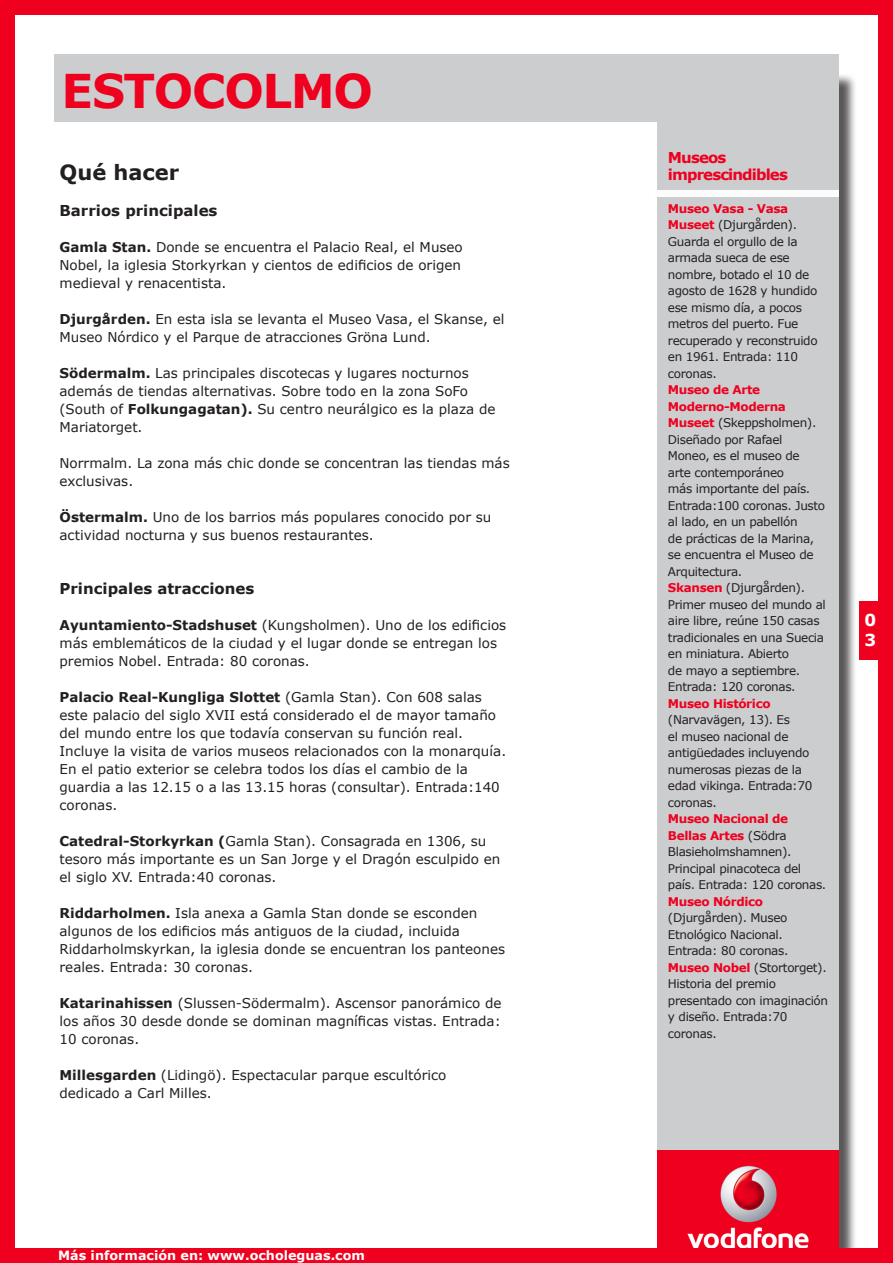
<style>
.page{position:relative;width:893px;height:1263px;background:#fff}
.page>*{position:absolute;margin:0;border:0;box-sizing:border-box;transform-origin:0 0}
.tit_31pt{font:700 46.5px "Verdana";letter-spacing:-.03em;color:#ef001f}
.tit_14pt{font:700 21px "Verdana";color:#231f20}
.t1{font:700 16.5px "Verdana";color:#fff}
.tex_gen{font:700 15px "Verdana";color:#231f20}
.tex_gen_lateral{font:700 15px/16.5px "Verdana";letter-spacing:-.06em;color:#ef001f}
.tex_gen-2{font:13.5px/18px "Verdana";color:#231f20}
.t2{font:700 12.75px "Verdana";color:#fff}
.tex_gen_lateral-2{font:12px/16.5px "Verdana";letter-spacing:-.03em;color:#231f20}
.s1{font-weight:700}
.s2{font-weight:700;color:#ef001f}
</style>
<div class="page">
<div style="left:54px;top:54px;width:785px;height:68px;background:#cccdcf"></div>
<div style="left:660px;top:73px;width:198px;height:1190px;background:#231f20;opacity:.75"></div>
<div style="left:658px;top:71px;width:181px;height:1192px;background:#cccdcf"></div>
<img style="left:658px;top:1150px;width:181px;height:98px">
<div style="left:0;top:1248px;width:893px;height:15px;background:#ef001f"></div>
<div style="left:0;top:0;width:893px;height:14px;background:#ef001f"></div>
<div style="left:0;top:0;width:14px;height:1263px;background:#ef001f"></div>
<div style="left:878px;top:0;width:15px;height:1263px;background:#ef001f"></div>
<div style="left:859px;top:601px;width:23px;height:59px;background:#ef001f"></div>
<div style="left:655px;top:191px;width:183px;height:6px;background:#fcfcfc"></div>
<p class="tit_31pt" style="left:62px;top:61px;width:313px">ESTOCOLMO</p>
<p class="tit_14pt" style="left:60px;top:159px;width:121px">Qué hacer</p>
<p class="tex_gen" style="left:60px;top:201px;width:160px">Barrios principales</p>
<p class="tex_gen-2" style="left:60px;top:238px;width:405px"><span class="s1">Gamla Stan.</span> Donde se encuentra el Palacio Real, el Museo<br>Nobel, la iglesia Storkyrkan y cientos de edificios de origen medieval y renacentista.</p>
<p class="tex_gen-2" style="left:60px;top:310px;width:447px"><span class="s1">Djurgården.</span> En esta isla se levanta el Museo Vasa, el Skanse, el<br>Museo Nórdico y el Parque de atracciones Gröna Lund.</p>
<p class="tex_gen-2" style="left:60px;top:364px;width:437px"><span class="s1">Södermalm.</span> Las principales discotecas y lugares nocturnos además de tiendas alternativas. Sobre todo en la zona SoFo (South of <span class="s1">Folkungagatan).</span> Su centro neurálgico es la plaza de Mariatorget.</p>
<p class="tex_gen-2" style="left:60px;top:454px;width:452px">Norrmalm. La zona más chic donde se concentran las tiendas más exclusivas.</p>
<p class="tex_gen-2" style="left:60px;top:508px;width:433px"><span class="s1">Östermalm.</span> Uno de los barrios más populares conocido por su actividad nocturna y sus buenos restaurantes.</p>
<p class="tex_gen" style="left:60px;top:579px;width:196px">Principales atracciones</p>
<p class="tex_gen-2" style="left:60px;top:616px;width:448px"><span class="s1">Ayuntamiento-Stadshuset</span> (Kungsholmen). Uno de los edificios más emblemáticos de la ciudad y el lugar donde se entregan los premios Nobel. Entrada: 80 coronas.</p>
<p class="tex_gen-2" style="left:60px;top:688px;width:448px"><span class="s1">Palacio Real-Kungliga Slottet</span> (Gamla Stan). Con 608 salas este palacio del siglo XVII está considerado el de mayor tamaño del mundo entre los que todavía conservan su función real.<br>Incluye la visita de varios museos relacionados con la monarquía.<br>En el patio exterior se celebra todos los días el cambio de la guardia a las 12.15 o a las 13.15 horas (consultar). Entrada:140 coronas.</p>
<p class="tex_gen-2" style="left:60px;top:832px;width:442px"><span class="s1">Catedral-Storkyrkan (</span>Gamla Stan). Consagrada en 1306, su tesoro más importante es un San Jorge y el Dragón esculpido en el siglo XV. Entrada:40 coronas.</p>
<p class="tex_gen-2" style="left:60px;top:904px;width:447px"><span class="s1">Riddarholmen.</span> Isla anexa a Gamla Stan donde se esconden algunos de los edificios más antiguos de la ciudad, incluida Riddarholmskyrkan, la iglesia donde se encuentran los panteones reales. Entrada: 30 coronas.</p>
<p class="tex_gen-2" style="left:60px;top:994px;width:443px;text-align:justify"><span class="s1">Katarinahissen</span> (Slussen-Södermalm). Ascensor panorámico de los años 30 desde donde se dominan magníficas vistas. Entrada:<br>10 coronas.</p>
<p class="tex_gen-2" style="left:60px;top:1066px;width:388px"><span class="s1">Millesgarden</span> (Lidingö). Espectacular parque escultórico dedicado a Carl Milles.</p>
<p class="t2" style="left:58px;top:1247px;width:308px">Más información en: www.ocholeguas.com</p>
<p class="tex_gen_lateral" style="left:668px;top:150px;width:121px">Museos imprescindibles</p>
<p class="tex_gen_lateral-2" style="left:668px;top:200px;width:151px"><span class="s2">Museo Vasa - Vasa<br>Museet</span> (Djurgården).<br>Guarda el orgullo de la armada sueca de ese nombre, botado el 10 de agosto de 1628 y hundido ese mismo día, a pocos metros del puerto. Fue recuperado y reconstruido en 1961. Entrada: 110 coronas.</p>
<p class="tex_gen_lateral-2" style="left:668px;top:382px;width:159px"><span class="s2">Museo de Arte<br>Moderno-Moderna<br>Museet</span> (Skeppsholmen).<br>Diseñado por Rafael<br>Moneo, es el museo de arte contemporáneo<br>más importante del país.<br>Entrada:100 coronas. Justo al lado, en un pabellón<br>de prácticas de la Marina, se encuentra el Museo de<br>Arquitectura.</p>
<p class="tex_gen_lateral-2" style="left:668px;top:580px;width:159px"><span class="s2">Skansen</span> (Djurgården).<br>Primer museo del mundo al aire libre, reúne 150 casas tradicionales en una Suecia en miniatura. Abierto<br>de mayo a septiembre.<br>Entrada: 120 coronas.</p>
<p class="tex_gen_lateral-2" style="left:668px;top:695px;width:146px"><span class="s2">Museo Histórico </span>(Narvavägen, 13). Es<br>el museo nacional de antigüedades incluyendo numerosas piezas de la edad vikinga. Entrada:70 coronas.</p>
<p class="tex_gen_lateral-2" style="left:668px;top:811px;width:160px"><span class="s2">Museo Nacional de<br>Bellas Artes</span> (Södra<br>Blasieholmshamnen).<br>Principal pinacoteca del país. Entrada: 120 coronas.</p>
<p class="tex_gen_lateral-2" style="left:668px;top:893px;width:122px"><span class="s2">Museo Nórdico </span>(Djurgården). Museo<br>Etnológico Nacional.<br>Entrada: 80 coronas.</p>
<p class="tex_gen_lateral-2" style="left:668px;top:959px;width:162px"><span class="s2">Museo Nobel</span> (Stortorget).<br>Historia del premio presentado con imaginación y diseño. Entrada:70 coronas.</p>
<p class="t1" style="left:865px;top:609px;width:13px">0</p>
<p class="t1" style="left:865px;top:629px;width:13px">3</p>
</div>
